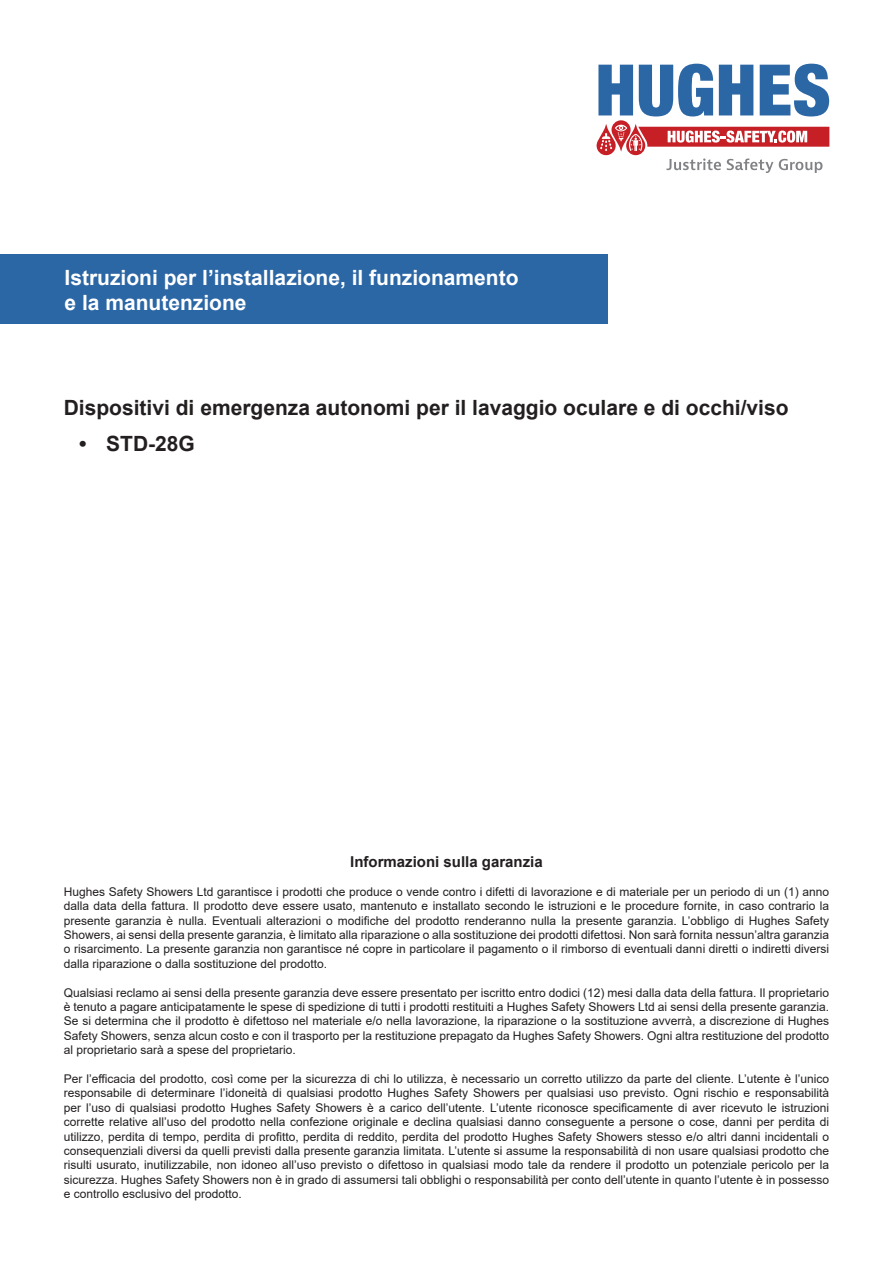
<style>
.page{position:relative;width:893px;height:1263px;background:#fff}
.page>*{position:absolute;margin:0;border:0;box-sizing:border-box;transform-origin:0 0}
.t1{font:700 21px "Arial";color:#231f20}
.t2{font:700 21px/25.2px "Arial";color:#fff}
.t3{font:700 15px "Arial";color:#231f20}
.t4{font:12px/14.4px "Arial";color:#231f20;text-align:justify}
</style>
<div class="page">
<svg style="left:597px;top:64px;width:232px;height:109px"></svg>
<div style="left:0;top:254px;width:607px;height:70px;background:#2b66a5"></div>
<p class="t2" style="left:65px;top:265px;width:455px">Istruzioni per l’installazione, il funzionamento e la manutenzione</p>
<p class="t1" style="left:64px;top:393px;width:726px">Dispositivi di emergenza autonomi per il lavaggio oculare e di occhi/viso</p>
<p class="t1" style="left:79px;top:429px;width:117px">• STD-28G</p>
<p class="t3" style="left:350px;top:851px;width:194px">Informazioni sulla garanzia</p>
<p class="t4" style="left:64px;top:884px;width:767px">Hughes Safety Showers Ltd garantisce i prodotti che produce o vende contro i difetti di lavorazione e di materiale per un periodo di un (1) anno dalla data della fattura. Il prodotto deve essere usato, mantenuto e installato secondo le istruzioni e le procedure fornite, in caso contrario la presente garanzia è nulla. Eventuali alterazioni o modifiche del prodotto renderanno nulla la presente garanzia. L’obbligo di Hughes Safety Showers, ai sensi della presente garanzia, è limitato alla riparazione o alla sostituzione dei prodotti difettosi. Non sarà fornita nessun’altra garanzia o risarcimento. La presente garanzia non garantisce né copre in particolare il pagamento o il rimborso di eventuali danni diretti o indiretti diversi dalla riparazione o dalla sostituzione del prodotto.</p>
<p class="t4" style="left:64px;top:985px;width:767px">Qualsiasi reclamo ai sensi della presente garanzia deve essere presentato per iscritto entro dodici (12) mesi dalla data della fattura. Il proprietario è tenuto a pagare anticipatamente le spese di spedizione di tutti i prodotti restituiti a Hughes Safety Showers Ltd ai sensi della presente garanzia.<br>Se si determina che il prodotto è difettoso nel materiale e/o nella lavorazione, la riparazione o la sostituzione avverrà, a discrezione di Hughes Safety Showers, senza alcun costo e con il trasporto per la restituzione prepagato da Hughes Safety Showers. Ogni altra restituzione del prodotto al proprietario sarà a spese del proprietario.</p>
<p class="t4" style="left:64px;top:1071px;width:767px">Per l’efficacia del prodotto, così come per la sicurezza di chi lo utilizza, è necessario un corretto utilizzo da parte del cliente. L’utente è l’unico responsabile di determinare l’idoneità di qualsiasi prodotto Hughes Safety Showers per qualsiasi uso previsto. Ogni rischio e responsabilità per l’uso di qualsiasi prodotto Hughes Safety Showers è a carico dell’utente. L’utente riconosce specificamente di aver ricevuto le istruzioni corrette relative all’uso del prodotto nella confezione originale e declina qualsiasi danno conseguente a persone o cose, danni per perdita di utilizzo, perdita di tempo, perdita di profitto, perdita di reddito, perdita del prodotto Hughes Safety Showers stesso e/o altri danni incidentali o consequenziali diversi da quelli previsti dalla presente garanzia limitata. L’utente si assume la responsabilità di non usare qualsiasi prodotto che risulti usurato, inutilizzabile, non idoneo all’uso previsto o difettoso in qualsiasi modo tale da rendere il prodotto un potenziale pericolo per la sicurezza. Hughes Safety Showers non è in grado di assumersi tali obblighi o responsabilità per conto dell’utente in quanto l’utente è in possesso e controllo esclusivo del prodotto.</p>
</div>
